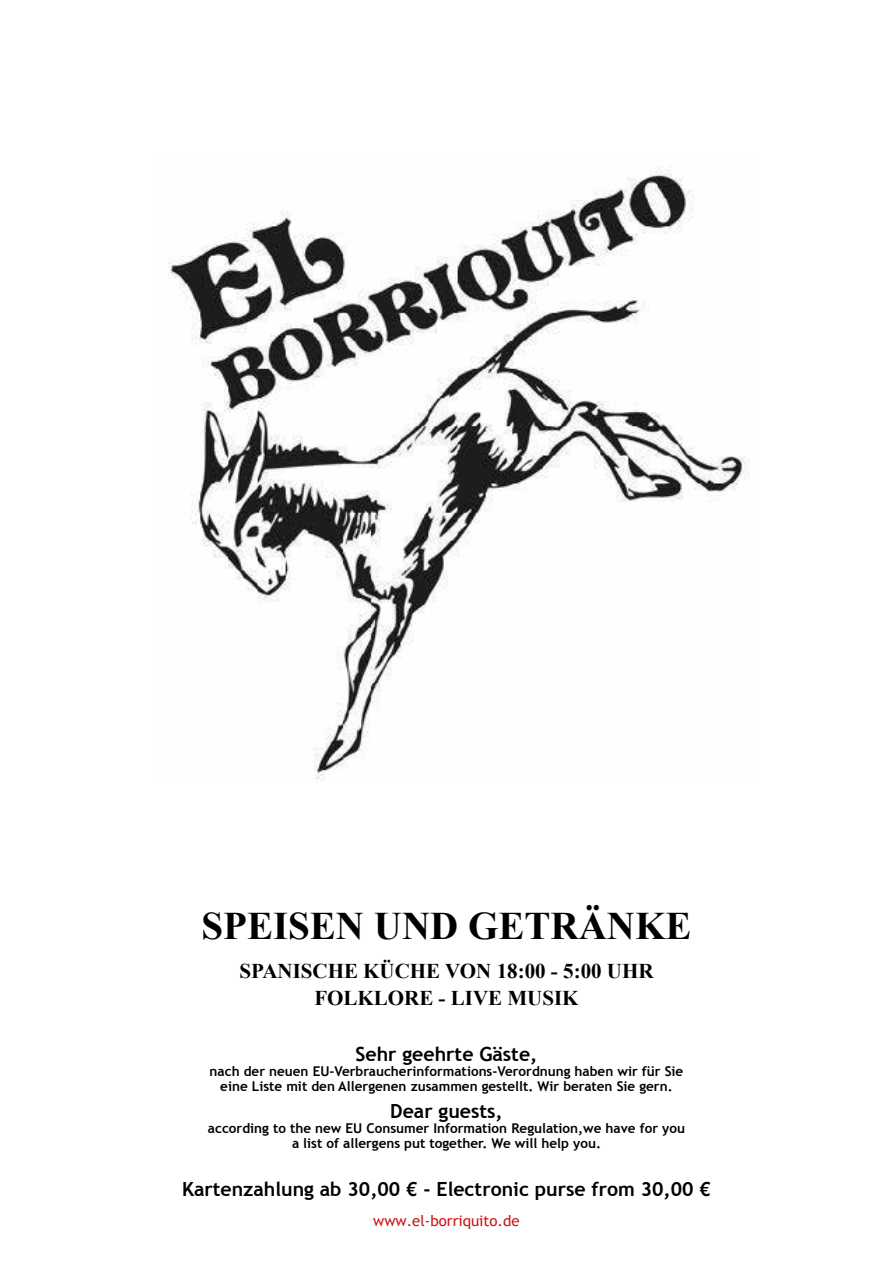
<style>
.page{position:relative;width:893px;height:1263px;background:#fff}
.page>*{position:absolute;margin:0;border:0;box-sizing:border-box;transform-origin:0 0}
.t1{font:700 39px "Times New Roman";color:#000}
.t2{font:700 21px/27px "Times New Roman";color:#000;text-align:center}
.t3{font:700 19.5px "Trebuchet MS";color:#000}
.t4{font:15px "Trebuchet MS";color:#cd1316}
.t5{font:700 13.5px/15px "Trebuchet MS";color:#000;text-align:center}
</style>
<div class="page">
<img style="left:168px;top:166px;width:582px;height:615px">
<h1 class="t1" style="left:202px;top:898px;width:491px">SPEISEN UND GETRÄNKE</h1>
<h2 class="t2" style="left:239px;top:956px;width:416px">SPANISCHE KÜCHE VON 18:00 - 5:00 UHR<br>FOLKLORE - LIVE MUSIK</h2>
<h3 class="t3" style="left:356px;top:1041px;width:183px">Sehr geehrte Gäste,</h3>
<p class="t5" style="left:210px;top:1063px;width:475px">nach der neuen EU-Verbraucherinformations-Verordnung haben wir für Sie eine Liste mit den Allergenen zusammen gestellt. Wir beraten Sie gern.</p>
<h3 class="t3" style="left:390px;top:1098px;width:114px">Dear guests,</h3>
<p class="t5" style="left:208px;top:1120px;width:479px">according to the new EU Consumer Information Regulation,we have for you a list of allergens put together. We will help you.</p>
<h3 class="t3" style="left:182px;top:1176px;width:530px">Kartenzahlung ab 30,00 € - Electronic purse from 30,00 €</h3>
<p class="t4" style="left:373px;top:1212px;width:148px">www.el-borriquito.de</p>
</div>
